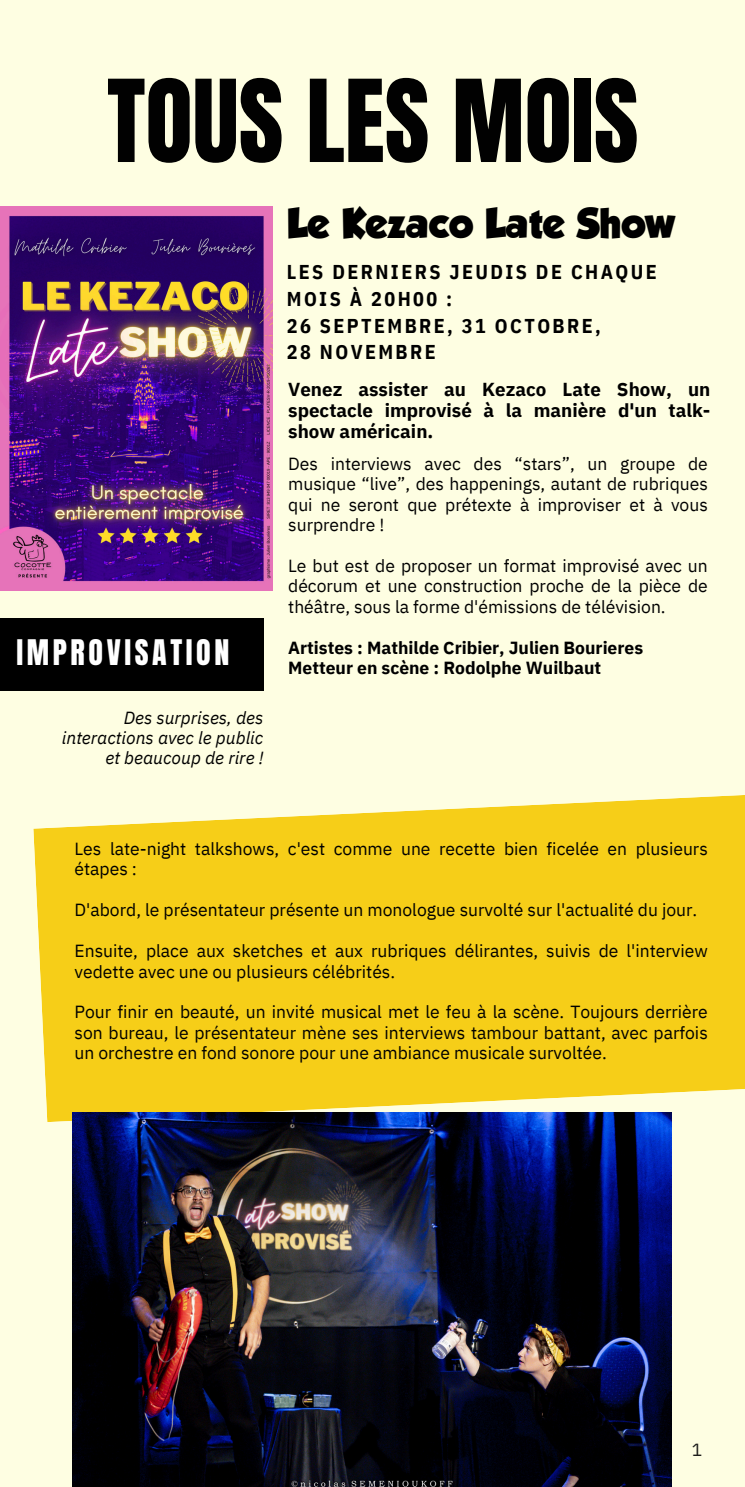
<style>
.page{position:relative;width:745px;height:1487px;background:#fff}
.page>*{position:absolute;margin:0;border:0;box-sizing:border-box;transform-origin:0 0}
.t1{font:97px "Anton";color:#010101}
.t2{font:37.25px "GROBOLD";letter-spacing:.015em;color:#000}
.t3{font:30px "Anton";letter-spacing:.12em;color:#fff}
.t4{font:700 20px/26.8px "IBM Plex Sans Cond";letter-spacing:.12em;color:#000}
.t5{font:700 18.75px/20.5px "IBM Plex Sans";color:#000;text-align:justify}
.t6{font:17.5px/20.5px "IBM Plex Sans";color:#000;text-align:justify}
.t7{font:700 17.5px/20.5px "IBM Plex Sans";color:#000}
.t8{font:italic 17.5px/20.5px "IBM Plex Sans";color:#000;text-align:right}
.t9{font:17.5px "IBM Plex Sans";color:#1d1d1b}
</style>
<div class="page">
<div style="left:0;top:0;width:744px;height:1487px;background:#fefee2"></div>
<img style="left:0;top:206px;width:272px;height:385px">
<div style="left:0;top:618px;width:263px;height:73px;background:#000"></div>
<svg style="left:33px;top:795px;width:711px;height:327px;background:#f6d12a"></svg>
<img style="left:72px;top:1113px;width:599px;height:374px">
<h5 class="t1" style="left:107px;top:52px;width:533px">TOUS LES MOIS</h5>
<p class="t3" style="left:16px;top:631px;width:214px">IMPROVISATION</p>
<p class="t8" style="left:62px;top:707px;width:203px">Des surprises, des interactions avec le public et beaucoup de rire !</p>
<h2 class="t2" style="left:287px;top:209px;width:389px">Le Kezaco Late Show</h2>
<h4 class="t4" style="left:287px;top:259px;width:371px">LES DERNIERS JEUDIS DE CHAQUE<br>MOIS À 20H00 :<br>26 SEPTEMBRE, 31 OCTOBRE,<br>28 NOVEMBRE</h4>
<p class="t5" style="left:288px;top:379px;width:423px">Venez assister au Kezaco Late Show, un spectacle improvisé à la manière d'un talk&shy;show américain.</p>
<p class="t6" style="left:288px;top:453px;width:421px">Des interviews avec des “stars”, un groupe de musique “live”, des happenings, autant de rubriques qui ne seront que prétexte à improviser et à vous surprendre !</p>
<h6 class="t6" style="left:288px;top:555px;width:421px">Le but est de proposer un format improvisé avec un décorum et une construction proche de la pièce de théâtre, sous la forme d'émissions de télévision.</h6>
<p class="t7" style="left:288px;top:637px;width:356px">Artistes : Mathilde Cribier, Julien Bourieres<br>Metteur en scène : Rodolphe Wuilbaut</p>
<p class="t6" style="left:75px;top:838px;width:634px">Les late-night talkshows, c'est comme une recette bien ficelée en plusieurs étapes :</p>
<p class="t6" style="left:75px;top:899px;width:624px">D'abord, le présentateur présente un monologue survolté sur l'actualité du jour.</p>
<p class="t6" style="left:75px;top:940px;width:634px">Ensuite, place aux sketches et aux rubriques délirantes, suivis de l'interview vedette avec une ou plusieurs célébrités.</p>
<p class="t6" style="left:75px;top:1001px;width:634px">Pour finir en beauté, un invité musical met le feu à la scène. Toujours derrière son bureau, le présentateur mène ses interviews tambour battant, avec parfois un orchestre en fond sonore pour une ambiance musicale survoltée.</p>
<p class="t9" style="left:691px;top:1438px;width:12px">1</p>
</div>
